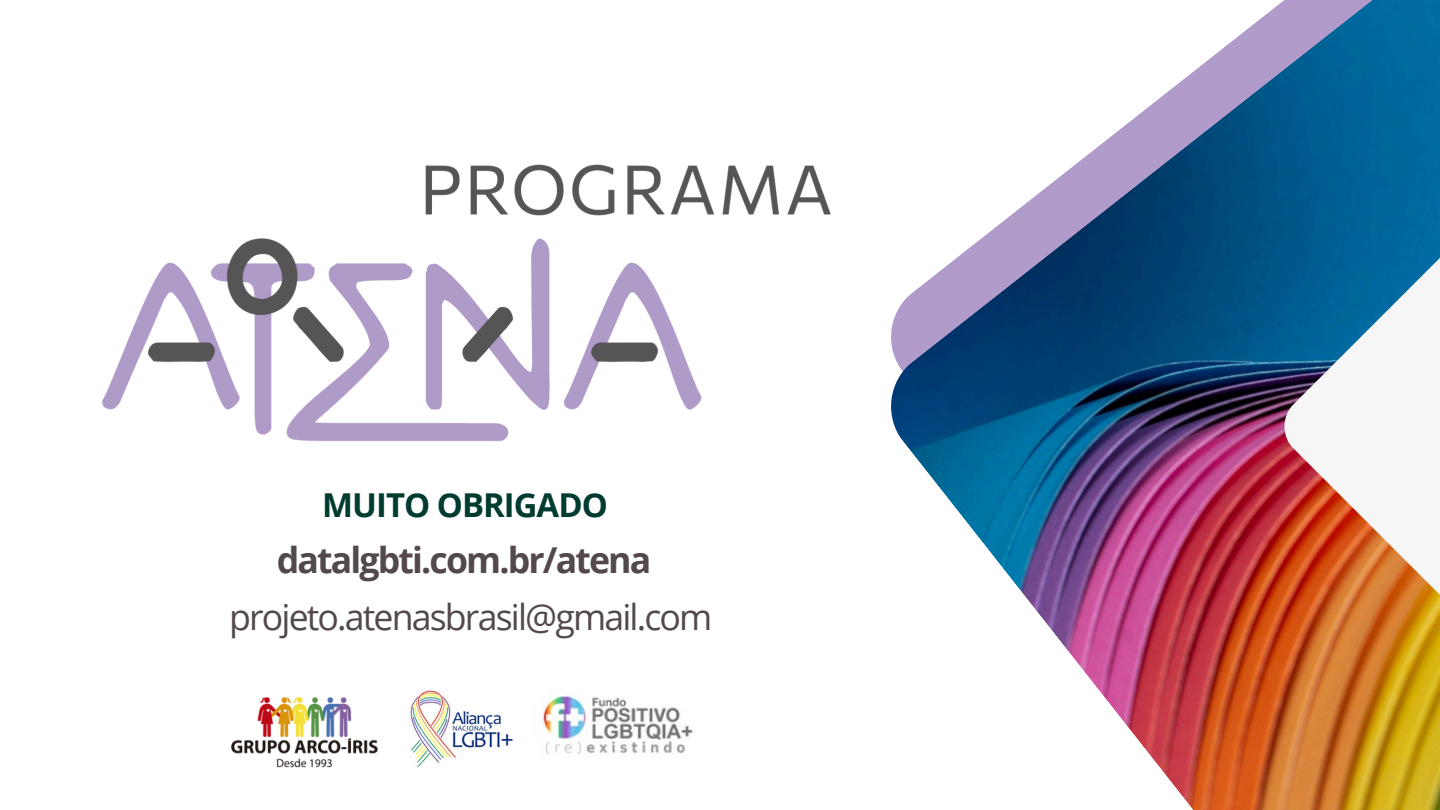
<style>
.page{position:relative;width:1440px;height:810px;background:#fff}
.page>*{position:absolute;margin:0;border:0;box-sizing:border-box;transform-origin:0 0}
.t1{font:35.7px "Open Sans";letter-spacing:-.05em;color:#53494c}
.t2{font:700 35.7px "Open Sans";letter-spacing:-.05em;color:#53494c}
.t3{font:700 32.9px "Open Sans";letter-spacing:-.03em;color:#003b31}
</style>
<div class="page">
<img style="left:891px;top:0;width:549px;height:810px">
<svg style="left:1284px;top:250px;width:156px;height:353px"></svg>
<img style="left:102px;top:164px;width:729px;height:278px">
<img style="left:231px;top:697px;width:147px;height:71px">
<img style="left:410px;top:690px;width:103px;height:78px">
<img style="left:532px;top:695px;width:161px;height:60px">
<p class="t3" style="left:322px;top:482px;width:287px">MUITO OBRIGADO</p>
<h1 class="t2" style="left:277px;top:535px;width:376px">datalgbti.com.br/atena</h1>
<h1 class="t1" style="left:229px;top:591px;width:485px">projeto.atenasbrasil@gmail.com</h1>
</div>
